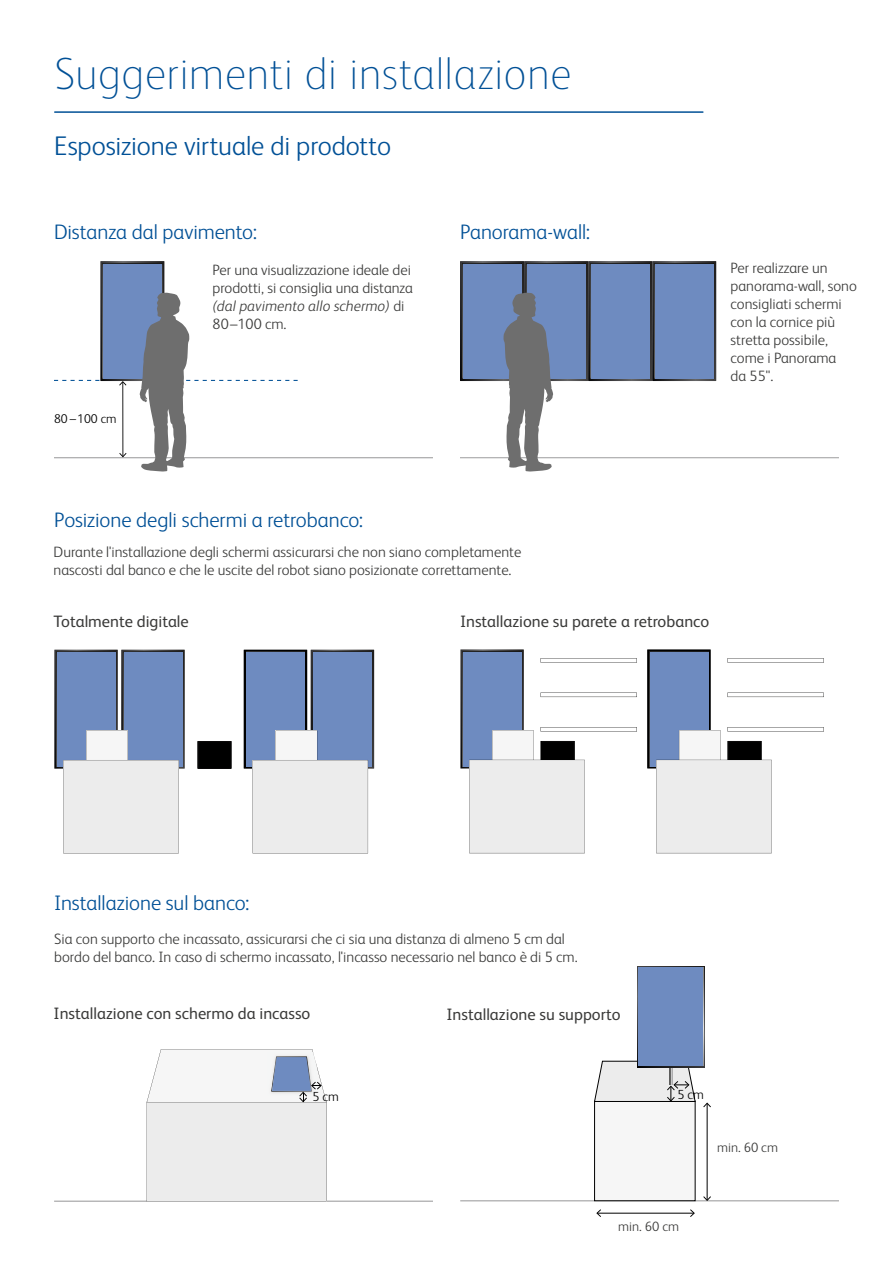
<style>
.page{position:relative;width:893px;height:1263px;background:#fff}
.page>*{position:absolute;margin:0;border:0;box-sizing:border-box;transform-origin:0 0}
.t1{font:100 45px "FS Albert Pro";letter-spacing:.01em;color:#005096}
.t2{font:300 27px "FS Albert Pro";letter-spacing:-.005em;color:#005096}
.t3{font:300 21px "FS Albert Pro";letter-spacing:-.005em;color:#005096}
.t4{font:16.5px "FS Albert Pro";color:#3a3a39}
.t5{font:300 15px/18px "FS Albert Pro";color:#3a3a39}
.t6{font:300 13.5px "FS Albert Pro";color:#3a3a39}
.t7{font:300 13.2px "FS Albert Pro";color:#000}
.t8{font:300 12.75px "FS Albert Pro";color:#000}
.s1{font-style:italic}
</style>
<div class="page">
<hr style="left:460px;top:1200px;width:379px;height:1px;background:#9c9c9d">
<div style="left:595px;top:1101px;width:100px;height:100px;background:#f6f6f6"></div>
<div style="left:594px;top:1101px;width:101px;height:100px;border:1px solid #000"></div>
<div style="left:637px;top:966px;width:67px;height:101px;background:#6e8bc0"></div>
<svg style="left:594px;top:1061px;width:101px;height:41px;background:#d4d4d4"></svg>
<hr style="left:707px;top:1103px;width:1px;height:97px;background:#000">
<svg style="left:703px;top:1102px;width:8px;height:5px"></svg>
<svg style="left:703px;top:1196px;width:8px;height:5px"></svg>
<hr style="left:597px;top:1213px;width:97px;height:1px;background:#000">
<svg style="left:596px;top:1209px;width:5px;height:8px"></svg>
<svg style="left:690px;top:1209px;width:5px;height:8px"></svg>
<div style="left:639px;top:967px;width:64px;height:99px;background:#6e8bc0"></div>
<hr style="left:54px;top:1200px;width:379px;height:2px;background:#9c9c9d">
<svg style="left:147px;top:1049px;width:180px;height:152px"></svg>
<svg style="left:460px;top:649px;width:177px;height:204px"></svg>
<svg style="left:647px;top:649px;width:177px;height:204px"></svg>
<svg style="left:198px;top:741px;width:33px;height:28px"></svg>
<svg style="left:54px;top:650px;width:131px;height:203px;background:#acb9d1"></svg>
<svg style="left:244px;top:650px;width:130px;height:203px;background:#abb8d0"></svg>
<hr style="left:460px;top:457px;width:379px;height:1px;background:#9c9c9d">
<svg style="left:460px;top:261px;width:256px;height:210px"></svg>
<hr style="left:54px;top:457px;width:379px;height:1px;background:#9c9c9d">
<svg style="left:54px;top:261px;width:244px;height:210px"></svg>
<hr style="left:55px;top:111px;width:648px;height:2px;background:#005096">
<h1 class="t1" style="left:54px;top:44px;width:518px">Suggerimenti di installazione</h1>
<h2 class="t2" style="left:54px;top:127px;width:338px">Esposizione virtuale di prodotto</h2>
<h3 class="t3" style="left:54px;top:218px;width:205px">Distanza dal pavimento:</h3>
<p class="t5" style="left:213px;top:260px;width:202px">Per una visualizzazione ideale dei prodotti, si consiglia una distanza <span class="s1">(dal pavimento allo schermo)</span> di<br>80–100 cm.</p>
<p class="t8" style="left:54px;top:410px;width:64px">80 – 100 cm</p>
<h3 class="t3" style="left:460px;top:218px;width:132px">Panorama-wall:</h3>
<p class="t5" style="left:731px;top:258px;width:128px">Per realizzare un panorama-wall, sono consigliati schermi con la cornice più stretta possibile, come i Panorama<br>da 55".</p>
<h3 class="t3" style="left:54px;top:505px;width:310px">Posizione degli schermi a retrobanco:</h3>
<p class="t5" style="left:54px;top:542px;width:469px">Durante l'installazione degli schermi assicurarsi che non siano completamente nascosti dal banco e che le uscite del robot siano posizionate correttamente.</p>
<p class="t4" style="left:54px;top:610px;width:137px">Totalmente digitale</p>
<p class="t4" style="left:460px;top:610px;width:251px">Installazione su parete a retrobanco</p>
<h3 class="t3" style="left:54px;top:888px;width:197px">Installazione sul banco:</h3>
<p class="t5" style="left:54px;top:929px;width:525px">Sia con supporto che incassato, assicurarsi che ci sia una distanza di almeno 5 cm dal bordo del banco. In caso di schermo incassato, l'incasso necessario nel banco è di 5 cm.</p>
<p class="t4" style="left:54px;top:1002px;width:258px">Installazione con schermo da incasso</p>
<p class="t4" style="left:446px;top:1003px;width:176px">Installazione su supporto</p>
<p class="t7" style="left:312px;top:1087px;width:28px">5 cm</p>
<p class="t7" style="left:677px;top:1085px;width:28px">5 cm</p>
<p class="t6" style="left:717px;top:1138px;width:62px">min. 60 cm</p>
<p class="t6" style="left:618px;top:1217px;width:62px">min. 60 cm</p>
</div>
